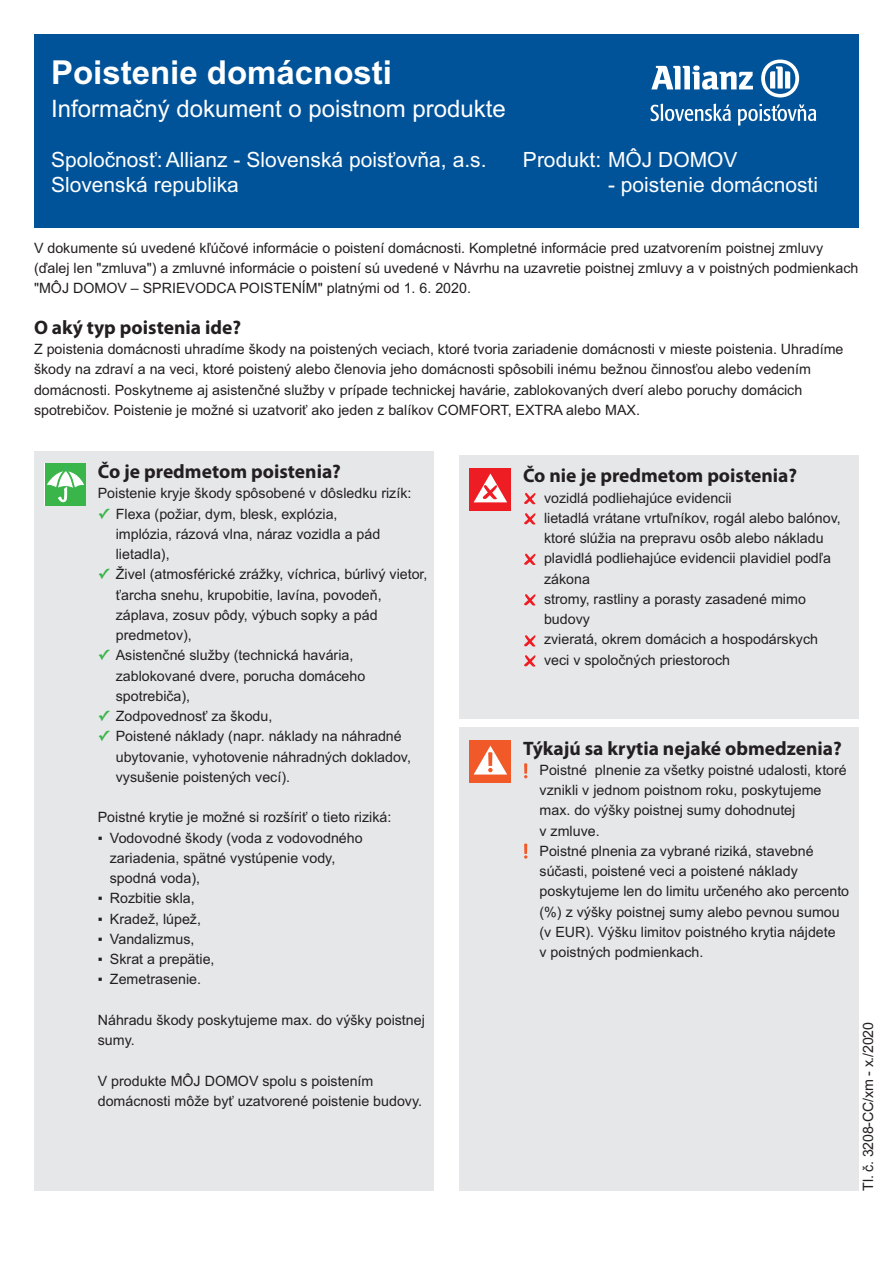
<style>
.page{position:relative;width:893px;height:1263px;background:#fff}
.page>*{position:absolute;margin:0;border:0;box-sizing:border-box;transform-origin:0 0}
.t1{font:700 33px "Arial";color:#fff}
.t2{font:24px "Arial";color:#fff}
.t3{font:21px "Arial";color:#fff}
.t4{font:700 19.5px "Myriad Pro";color:#231f20}
.t5{font:14.25px/20.2px "Arial";color:#231f20}
.s1{font-family:"Lucida Grande";font-weight:700;color:#3ab54a}
</style>
<div class="page">
<div style="left:34px;top:34px;width:825px;height:193px;background:#015399"></div>
<div style="left:34px;top:451px;width:400px;height:740px;background:#e6e7e9"></div>
<div style="left:459px;top:727px;width:400px;height:464px;background:#e6e7e9"></div>
<div style="left:45px;top:463px;width:41px;height:43px;background:#3ab54a"></div>
<svg style="left:47px;top:467px;width:37px;height:35px"></svg>
<div style="left:470px;top:740px;width:41px;height:42px;background:#f15929"></div>
<svg style="left:474px;top:746px;width:33px;height:28px"></svg>
<svg style="left:524px;top:763px;width:3px;height:15px"></svg>
<svg style="left:524px;top:843px;width:3px;height:16px"></svg>
<svg style="left:651px;top:65px;width:102px;height:25px"></svg>
<svg style="left:761px;top:60px;width:38px;height:37px"></svg>
<svg style="left:651px;top:104px;width:80px;height:17px"></svg>
<svg style="left:738px;top:104px;width:78px;height:22px"></svg>
<div style="left:459px;top:455px;width:400px;height:264px;background:#e6e7e9"></div>
<div style="left:470px;top:468px;width:41px;height:42px;background:#ee1d23"></div>
<svg style="left:474px;top:473px;width:33px;height:29px"></svg>
<svg style="left:524px;top:493px;width:11px;height:11px"></svg>
<svg style="left:524px;top:513px;width:11px;height:11px"></svg>
<svg style="left:524px;top:554px;width:11px;height:11px"></svg>
<svg style="left:524px;top:594px;width:11px;height:11px"></svg>
<svg style="left:524px;top:635px;width:11px;height:11px"></svg>
<svg style="left:524px;top:655px;width:11px;height:11px"></svg>
<h1 class="t1" style="left:51px;top:53px;width:343px">Poistenie domácnosti</h1>
<h2 class="t2" style="left:51px;top:99px;width:456px">Informačný dokument o poistnom produkte</h2>
<h3 class="t3" style="left:51px;top:152px;width:437px">Spoločnosť: Allianz - Slovenská poisťovňa, a.s.</h3>
<h3 class="t3" style="left:523px;top:152px;width:216px">Produkt: MÔJ DOMOV</h3>
<h3 class="t3" style="left:51px;top:177px;width:189px">Slovenská republika</h3>
<h3 class="t3" style="left:608px;top:177px;width:212px">- poistenie domácnosti</h3>
<p class="t5" style="left:34px;top:239px;width:826px">V dokumente sú uvedené kľúčové informácie o poistení domácnosti. Kompletné informácie pred uzatvorením poistnej zmluvy (ďalej len "zmluva") a zmluvné informácie o poistení sú uvedené v Návrhu na uzavretie poistnej zmluvy a v poistných podmienkach "MÔJ DOMOV – SPRIEVODCA POISTENÍM" platnými od 1. 6. 2020.</p>
<h3 class="t4" style="left:34px;top:316px;width:209px">O aký typ poistenia ide?</h3>
<p class="t5" style="left:34px;top:340px;width:811px">Z poistenia domácnosti uhradíme škody na poistených veciach, ktoré tvoria zariadenie domácnosti v mieste poistenia. Uhradíme škody na zdraví a na veci, ktoré poistený alebo členovia jeho domácnosti spôsobili inému bežnou činnosťou alebo vedením domácnosti. Poskytneme aj asistenčné služby v prípade technickej havárie, zablokovaných dverí alebo poruchy domácich spotrebičov. Poistenie je možné si uzatvoriť ako jeden z balíkov COMFORT, EXTRA alebo MAX.</p>
<h3 class="t4" style="left:98px;top:460px;width:245px">Čo je predmetom poistenia?</h3>
<p class="t5" style="left:98px;top:485px;width:315px">Poistenie kryje škody spôsobené v dôsledku rizík:</p>
<p class="t5" style="left:116px;top:505px;width:266px;text-indent:-18px"><span class="s1">✓</span> Flexa (požiar, dym, blesk, explózia, implózia, rázová vlna, náraz vozidla a pád lietadla),</p>
<p class="t5" style="left:116px;top:566px;width:313px;text-indent:-18px"><span class="s1">✓</span> Živel (atmosférické zrážky, víchrica, búrlivý vietor, ťarcha snehu, krupobitie, lavína, povodeň, záplava, zosuv pôdy, výbuch sopky a pád predmetov),</p>
<p class="t5" style="left:116px;top:647px;width:251px;text-indent:-18px"><span class="s1">✓</span> Asistenčné služby (technická havária, zablokované dvere, porucha domáceho spotrebiča),</p>
<p class="t5" style="left:98px;top:707px;width:176px"><span class="s1">✓</span> Zodpovednosť za škodu,</p>
<p class="t5" style="left:116px;top:728px;width:297px;text-indent:-18px"><span class="s1">✓</span> Poistené náklady (napr. náklady na náhradné ubytovanie, vyhotovenie náhradných dokladov, vysušenie poistených vecí).</p>
<p class="t5" style="left:98px;top:809px;width:295px">Poistné krytie je možné si rozšíriť o tieto riziká:</p>
<p class="t5" style="left:110px;top:829px;width:254px;text-indent:-12px">▪ Vodovodné škody (voda z vodovodného zariadenia, spätné vystúpenie vody, spodná voda),</p>
<p class="t5" style="left:98px;top:890px;width:98px">▪ Rozbitie skla,</p>
<p class="t5" style="left:98px;top:910px;width:105px">▪ Kradež, lúpež,</p>
<p class="t5" style="left:98px;top:930px;width:98px">▪ Vandalizmus,</p>
<p class="t5" style="left:98px;top:950px;width:118px">▪ Skrat a prepätie,</p>
<p class="t5" style="left:98px;top:971px;width:105px">▪ Zemetrasenie.</p>
<p class="t5" style="left:98px;top:1011px;width:329px">Náhradu škody poskytujeme max. do výšky poistnej sumy.</p>
<p class="t5" style="left:98px;top:1072px;width:326px">V produkte MÔJ DOMOV spolu s poistením domácnosti môže byť uzatvorené poistenie budovy.</p>
<h3 class="t4" style="left:523px;top:464px;width:276px">Čo nie je predmetom poistenia?</h3>
<p class="t5" style="left:544px;top:489px;width:298px">vozidlá podliehajúce evidencii<br>lietadlá vrátane vrtuľníkov, rogál alebo balónov, ktoré slúžia na prepravu osôb alebo nákladu plavidlá podliehajúce evidencii plavidiel podľa zákona<br>stromy, rastliny a porasty zasadené mimo budovy<br>zvieratá, okrem domácich a hospodárskych veci v spoločných priestoroch</p>
<h3 class="t4" style="left:523px;top:736px;width:320px">Týkajú sa krytia nejaké obmedzenia?</h3>
<p class="t5" style="left:539px;top:761px;width:311px">Poistné plnenie za všetky poistné udalosti, ktoré vznikli v jednom poistnom roku, poskytujeme max. do výšky poistnej sumy dohodnutej<br>v zmluve.<br>Poistné plnenia za vybrané riziká, stavebné súčasti, poistené veci a poistené náklady poskytujeme len do limitu určeného ako percento (%) z výšky poistnej sumy alebo pevnou sumou (v EUR). Výšku limitov poistného krytia nájdete<br>v poistných podmienkach.</p>
<p class="t5" style="left:859px;top:1191px;width:170px;rotate:-90deg">Tl. č. 3208-CC/xm - x./2020</p>
</div>
